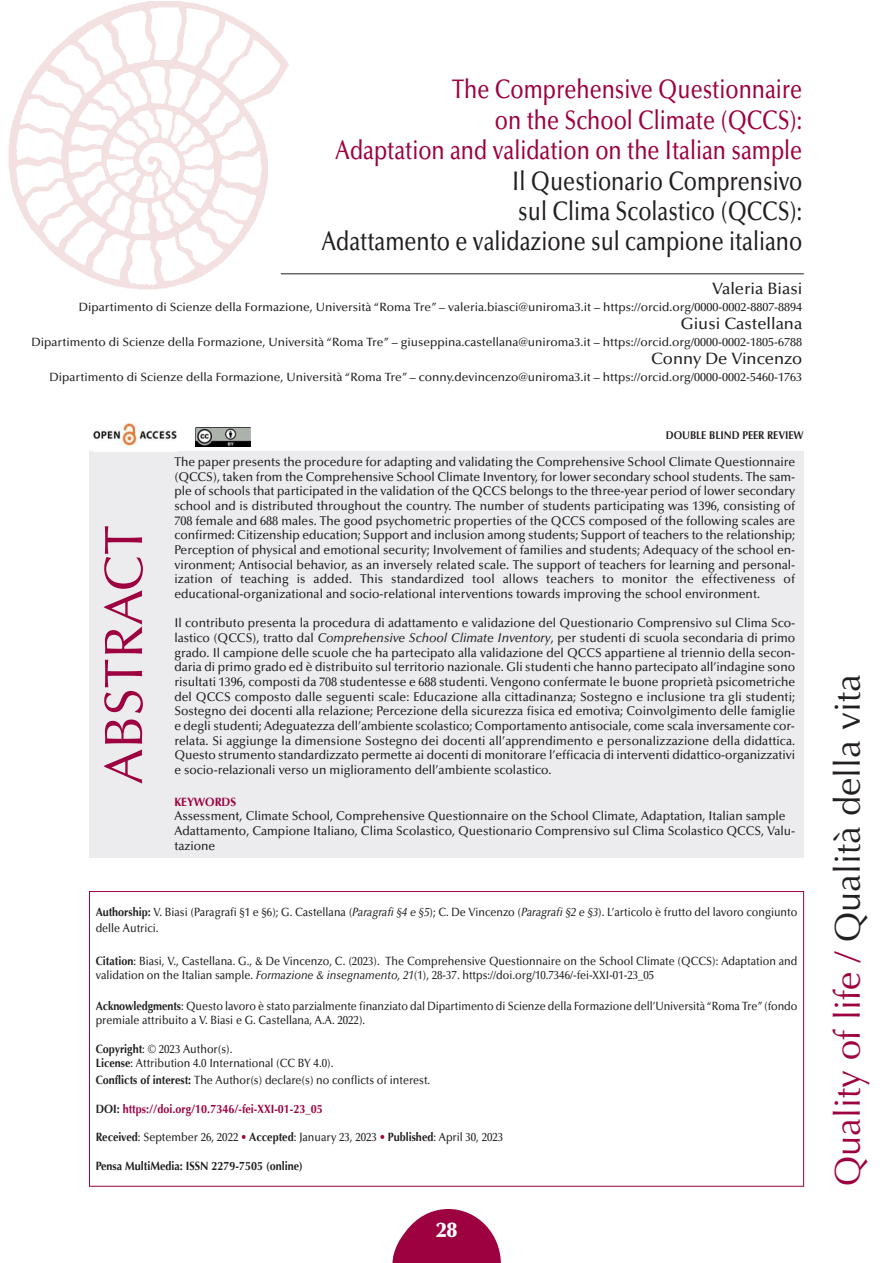
<style>
.page{position:relative;width:893px;height:1263px;background:#fff}
.page>*{position:absolute;margin:0;border:0;box-sizing:border-box;transform-origin:0 0}
.t1{font:54px "Optima";color:#9d0140}
.t2{font:36px "Optima";color:#231f20}
.t3{font:500 27px/30.5px "Optima";color:#9d0140;text-align:right;scale:.8 1}
.t4{font:500 27px/30.5px "Optima";color:#231f20;text-align:right;scale:.8 1}
.t5{font:900 21px "Optima";color:#fff}
.t6{font:500 16.5px "Optima";color:#231f20}
.t7{font:500 12.75px/14.7px "Optima";color:#231f20;text-align:justify;scale:.95 1}
.t8{font:500 12px/14.4px "Optima";color:#231f20;scale:.9 1}
.t9{font:500 12px "Optima";color:#231f20}
.t10{font:700 12px "Optima";color:#9d0140;scale:.9 1}
.t11{font:700 12px "Optima";color:#231f20;scale:.9 1}
.t12{font:700 12px "Optima";color:#9d0140;scale:.95 1}
.t13{font:700 11.25px "Optima";color:#231f20;scale:.9 1}
.s1{font-style:italic}
.s2{font-weight:700}
.s3{color:#231f20}
.s4{color:#9d0140}
</style>
<div class="page">
<div style="left:89px;top:451px;width:715px;height:407px;background:#ececee"></div>
<img style="left:8px;top:1px;width:282px;height:289px">
<hr style="left:281px;top:273px;width:523px;height:1px;background:#231f20">
<img style="left:93px;top:424px;width:83px;height:21px">
<svg style="left:392px;top:1209px;width:109px;height:54px"></svg>
<img style="left:195px;top:427px;width:55px;height:19px">
<h3 class="t3" style="left:336px;top:75px;width:585px">The Comprehensive Questionnaire<br>on the School Climate (QCCS):<br>Adaptation and validation on the Italian sample</h3>
<h3 class="t4" style="left:322px;top:166px;width:602px">Il Questionario Comprensivo<br>sul Clima Scolastico (QCCS):<br>Adattamento e validazione sul campione italiano</h3>
<p class="t6" style="left:712px;top:280px;width:91px">Valeria Biasi</p>
<p class="t9" style="left:79px;top:300px;width:725px">Dipartimento di Scienze della Formazione, Università “Roma Tre” – valeria.biasci@uniroma3.it – https://orcid.org/0000-0002-8807-8894</p>
<p class="t6" style="left:681px;top:314px;width:123px">Giusi Castellana</p>
<p class="t9" style="left:31px;top:335px;width:772px">Dipartimento di Scienze della Formazione, Università “Roma Tre” – giuseppina.castellana@uniroma3.it – https://orcid.org/0000-0002-1805-6788</p>
<p class="t6" style="left:651px;top:349px;width:153px">Conny De Vincenzo</p>
<p class="t9" style="left:50px;top:370px;width:754px">Dipartimento di Scienze della Formazione, Università “Roma Tre” – conny.devincenzo@uniroma3.it – https://orcid.org/0000-0002-5460-1763</p>
<h1 class="t1" style="left:101px;top:784px;width:261px;rotate:-90deg">ABSTRACT</h1>
<p class="t13" style="left:666px;top:429px;width:155px">DOUBLE BLIND PEER REVIEW</p>
<p class="t7" style="left:174px;top:455px;width:655px">The paper presents the procedure for adapting and validating the Comprehensive School Climate Questionnaire (QCCS), taken from the Comprehensive School Climate Inventory, for lower secondary school students. The sam&shy;ple of schools that participated in the validation of the QCCS belongs to the three-year period of lower secondary school and is distributed throughout the country. The number of students participating was 1396, consisting of 708 female and 688 males. The good psychometric properties of the QCCS composed of the following scales are confirmed: Citizenship education; Support and inclusion among students; Support of teachers to the relationship; Perception of physical and emotional security; Involvement of families and students; Adequacy of the school en&shy;vironment; Antisocial behavior, as an inversely related scale. The support of teachers for learning and personal&shy;ization of teaching is added. This standardized tool allows teachers to monitor the effectiveness of educational-organizational and socio-relational interventions towards improving the school environment.</p>
<p class="t7" style="left:174px;top:616px;width:655px">Il contributo presenta la procedura di adattamento e validazione del Questionario Comprensivo sul Clima Sco&shy;lastico (QCCS), tratto dal <span class="s1">Comprehensive School Climate Inventory</span>, per studenti di scuola secondaria di primo grado. Il campione delle scuole che ha partecipato alla validazione del QCCS appartiene al triennio della secon&shy;daria di primo grado ed è distribuito sul territorio nazionale. Gli studenti che hanno partecipato all’indagine sono risultati 1396, composti da 708 studentesse e 688 studenti. Vengono confermate le buone proprietà psicometriche del QCCS composto dalle seguenti scale: Educazione alla cittadinanza; Sostegno e inclusione tra gli studenti; Sostegno dei docenti alla relazione; Percezione della sicurezza fisica ed emotiva; Coinvolgimento delle famiglie e degli studenti; Adeguatezza dell’ambiente scolastico; Comportamento antisociale, come scala inversamente cor&shy;relata. Si aggiunge la dimensione Sostegno dei docenti all’apprendimento e personalizzazione della didattica.<br>Questo strumento standardizzato permette ai docenti di monitorare l’efficacia di interventi didattico-organizzativi e socio-relazionali verso un miglioramento dell’ambiente scolastico.</p>
<p class="t12" style="left:174px;top:794px;width:67px">KEYWORDS</p>
<p class="t7" style="left:174px;top:809px;width:655px;text-align:left">Assessment, Climate School, Comprehensive Questionnaire on the School Climate, Adaptation, Italian sample<br>Adattamento, Campione Italiano, Clima Scolastico, Questionario Comprensivo sul Clima Scolastico QCCS, Valu&shy;tazione</p>
<p class="t8" style="left:96px;top:904px;width:781px;line-height:16.4px"><span class="s2">Authorship:</span> V. Biasi (Paragrafi §1 e §6); G. Castellana (<span class="s1">Paragrafi §4 e §5</span>); C. De Vincenzo (<span class="s1">Paragrafi §2 e §3</span>). L’articolo è frutto del lavoro congiunto delle Autrici.</p>
<p class="t8" style="left:96px;top:954px;width:781px"><span class="s2">Citation</span>: Biasi, V., Castellana. G., &amp; De Vincenzo, C. (2023). The Comprehensive Questionnaire on the School Climate (QCCS): Adaptation and validation on the Italian sample. <span class="s1">Formazione &amp; insegnamento, 21</span>(1), 28-37. https://doi.org/10.7346/-fei-XXI-01-23_05</p>
<p class="t8" style="left:96px;top:999px;width:781px"><span class="s2">Acknowledgments</span>: Questo lavoro è stato parzialmente finanziato dal Dipartimento di Scienze della Formazione dell’Università “Roma Tre” (fondo premiale attribuito a V. Biasi e G. Castellana, A.A. 2022).</p>
<p class="t8" style="left:96px;top:1042px;width:266px"><span class="s2">Copyright</span>: © 2023 Author(s).<br><span class="s2">License</span>: Attribution 4.0 International (CC BY 4.0).</p>
<p class="t8" style="left:96px;top:1073px;width:373px"><span class="s2">Conflicts of interest:</span> The Author(s) declare(s) no conflicts of interest.</p>
<p class="t10" style="left:96px;top:1102px;width:254px"><span class="s3">DOI:</span> https://doi.org/10.7346/-fei-XXI-01-23_05</p>
<p class="t8" style="left:96px;top:1130px;width:454px"><span class="s2">Received</span>: September 26, 2022 <span class="s4">•</span> <span class="s2">Accepted</span>: January 23, 2023 <span class="s4">•</span> <span class="s2">Published</span>: April 30, 2023</p>
<p class="t11" style="left:96px;top:1159px;width:232px">Pensa MultiMedia: ISSN 2279-7505 (online)</p>
<h3 class="t5" style="left:436px;top:1221px;width:22px">28</h3>
<h2 class="t2" style="left:833px;top:1186px;width:514px;rotate:-90deg"><span class="s4">Quality of life /</span> Qualità della vita</h2>
</div>
